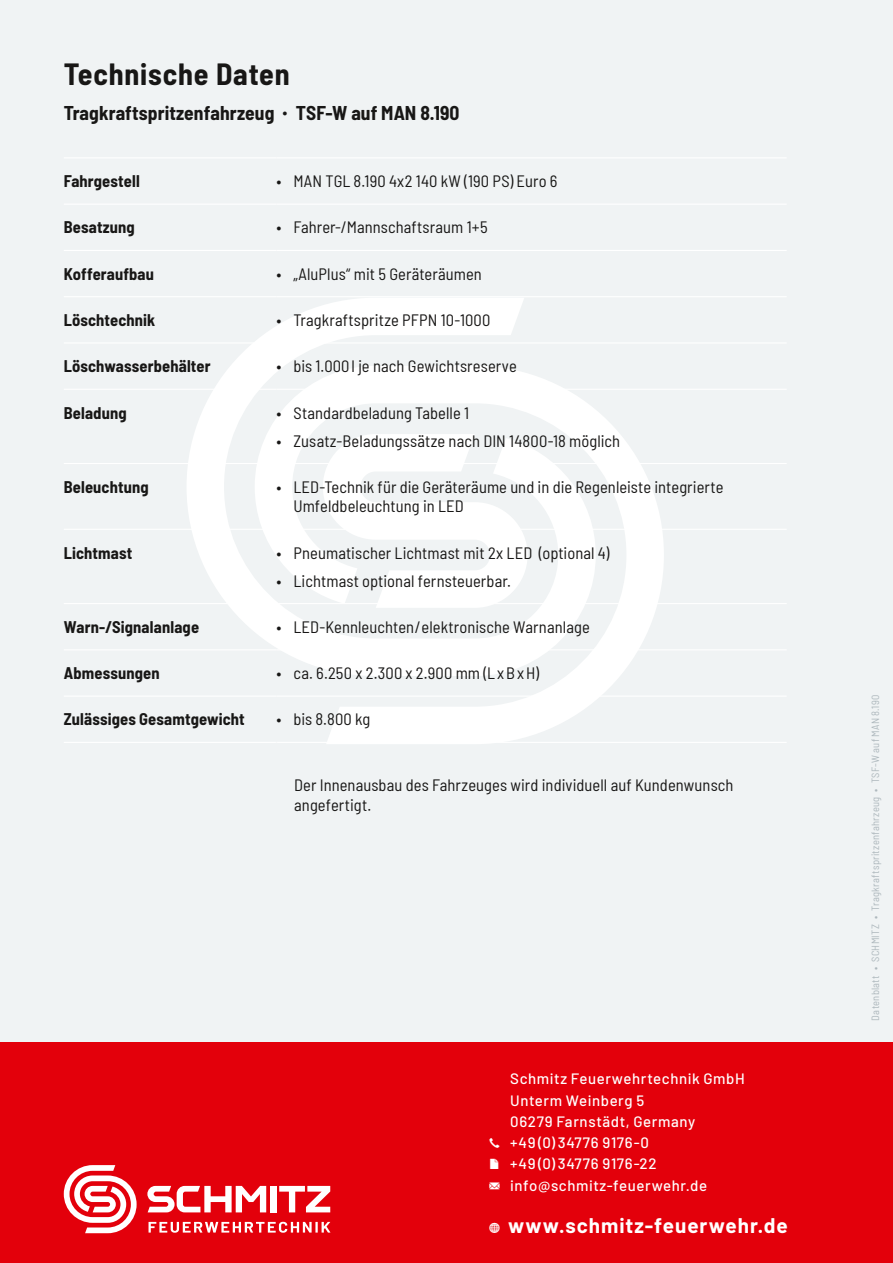
<style>
.page{position:relative;width:893px;height:1263px;background:#fff}
.page>*{position:absolute;margin:0;border:0;box-sizing:border-box;transform-origin:0 0}
.t1{font:700 semi-condensed 30px "Barlow";letter-spacing:.025em;color:#181716}
.t2{font:700 20.7px "Barlow";letter-spacing:.045em;color:#fff}
.t3{font:700 semi-condensed 19.5px "Barlow";letter-spacing:.005em;color:#181716}
.t4{font:semi-condensed 16.5px/19.5px "Barlow";letter-spacing:.005em;color:#181716}
.t5{font:700 semi-condensed 16.5px "Barlow";letter-spacing:.01em;color:#181716}
.t6{font:500 15px/21.3px "Barlow";letter-spacing:.04em;color:#fff}
.t7{font:semi-condensed 10.5px "Barlow";letter-spacing:.025em;color:#aeb8bd}
.s1{font-weight:400;font-size:16.5px}
</style>
<div class="page">
<div style="left:0;top:0;width:893px;height:1042px;background:#f0f3f4"></div>
<div style="left:0;top:1042px;width:893px;height:221px;background:#e3000b"></div>
<svg style="left:187px;top:298px;width:337px;height:334px"></svg>
<svg style="left:255px;top:366px;width:409px;height:378px;fill:#fff"></svg>
<hr style="left:64px;top:157px;width:212px;height:1px;background:#fff">
<hr style="left:276px;top:157px;width:511px;height:1px;background:#fff">
<hr style="left:64px;top:204px;width:212px;height:1px;background:#fff">
<hr style="left:276px;top:204px;width:511px;height:1px;background:#fff">
<hr style="left:64px;top:250px;width:212px;height:1px;background:#fff">
<hr style="left:276px;top:250px;width:511px;height:1px;background:#fff">
<hr style="left:64px;top:296px;width:212px;height:1px;background:#fff">
<hr style="left:276px;top:296px;width:511px;height:1px;background:#fff">
<hr style="left:64px;top:342px;width:212px;height:1px;background:#fff">
<hr style="left:276px;top:342px;width:511px;height:1px;background:#fff">
<hr style="left:64px;top:389px;width:212px;height:1px;background:#fff">
<hr style="left:276px;top:389px;width:511px;height:1px;background:#fff">
<hr style="left:64px;top:463px;width:212px;height:1px;background:#fff">
<hr style="left:276px;top:463px;width:511px;height:1px;background:#fff">
<hr style="left:64px;top:529px;width:212px;height:1px;background:#fff">
<hr style="left:276px;top:529px;width:511px;height:1px;background:#fff">
<hr style="left:64px;top:603px;width:212px;height:1px;background:#fff">
<hr style="left:276px;top:603px;width:511px;height:1px;background:#fff">
<hr style="left:64px;top:649px;width:212px;height:1px;background:#fff">
<hr style="left:276px;top:649px;width:511px;height:1px;background:#fff">
<hr style="left:64px;top:695px;width:212px;height:2px;background:#fff">
<hr style="left:276px;top:695px;width:511px;height:2px;background:#fff">
<hr style="left:64px;top:742px;width:212px;height:1px;background:#fff">
<hr style="left:276px;top:742px;width:511px;height:1px;background:#fff">
<hr style="left:276px;top:743px;width:1px;height:85px;background:#f0f3f4">
<svg style="left:149px;top:1222px;width:181px;height:11px"></svg>
<svg style="left:64px;top:1165px;width:73px;height:68px"></svg>
<div style="left:270px;top:1186px;width:7px;height:26px;background:#fff"></div>
<svg style="left:279px;top:1186px;width:51px;height:26px"></svg>
<svg style="left:147px;top:1186px;width:119px;height:26px"></svg>
<h1 class="t1" style="left:64px;top:52px;width:227px">Technische Daten</h1>
<p class="t3" style="left:64px;top:98px;width:397px">Tragkraftspritzenfahrzeug <span class="s1">•</span> TSF-W auf MAN 8.190</p>
<p class="t5" style="left:64px;top:169px;width:77px">Fahrgestell</p>
<p class="t4" style="left:276px;top:170px;width:283px">• MAN TGL 8.190 4x2 140 kW (190 PS) Euro 6</p>
<p class="t5" style="left:64px;top:215px;width:73px">Besatzung</p>
<p class="t4" style="left:276px;top:216px;width:213px">• Fahrer-/Mannschaftsraum 1+5</p>
<p class="t5" style="left:64px;top:262px;width:92px">Kofferaufbau</p>
<p class="t4" style="left:276px;top:263px;width:207px">• „AluPlus“ mit 5 Geräteräumen</p>
<p class="t5" style="left:64px;top:308px;width:93px">Löschtechnik</p>
<p class="t4" style="left:276px;top:309px;width:215px">• Tragkraftspritze PFPN 10-1000</p>
<p class="t5" style="left:64px;top:354px;width:148px">Löschwasserbehälter</p>
<p class="t4" style="left:276px;top:355px;width:242px">• bis 1.000l je nach Gewichtsreserve</p>
<p class="t5" style="left:64px;top:401px;width:64px">Beladung</p>
<p class="t4" style="left:276px;top:402px;width:194px">• Standardbeladung Tabelle 1</p>
<p class="t4" style="left:276px;top:430px;width:345px">• Zusatz-Beladungssätze nach DIN 14800-18 möglich</p>
<p class="t5" style="left:64px;top:475px;width:86px">Beleuchtung</p>
<p class="t4" style="left:293px;top:476px;width:432px;text-indent:-17px">• LED-Technik für die Geräteräume und in die Regenleiste integrierte<br>Umfeldbeleuchtung in LED</p>
<p class="t5" style="left:64px;top:541px;width:70px">Lichtmast</p>
<p class="t4" style="left:276px;top:542px;width:335px">• Pneumatischer Lichtmast mit 2x LED (optional 4)</p>
<p class="t4" style="left:276px;top:570px;width:236px">• Lichtmast optional fernsteuerbar.</p>
<p class="t5" style="left:64px;top:615px;width:137px">Warn-/Signalanlage</p>
<p class="t4" style="left:276px;top:616px;width:315px">• LED-Kennleuchten/elektronische Warnanlage</p>
<p class="t5" style="left:64px;top:661px;width:97px">Abmessungen</p>
<p class="t4" style="left:276px;top:662px;width:264px">• ca. 6.250 x 2.300 x 2.900 mm (L xBxH)</p>
<p class="t5" style="left:64px;top:707px;width:182px">Zulässiges Gesamtgewicht</p>
<p class="t4" style="left:276px;top:708px;width:96px">• bis 8.800 kg</p>
<p class="t4" style="left:294px;top:774px;width:441px">Der Innenausbau des Fahrzeuges wird individuell auf Kundenwunsch angefertigt.</p>
<p class="t6" style="left:510px;top:1067px;width:236px">Schmitz Feuerwehrtechnik GmbH<br>Unterm Weinberg 5<br>06279 Farnstädt, Germany<br>+49 (0) 34776 9176-0<br>+49 (0) 34776 9176-22 info@schmitz-feuerwehr.de</p>
<p class="t2" style="left:508px;top:1210px;width:281px">www.schmitz-feuerwehr.de</p>
<p class="t7" style="left:868px;top:1020px;width:327px;rotate:-90deg">Datenblatt • SCHMITZ • Tragkraftspritzenfahrzeug • TSF-W auf MAN 8.190</p>
</div>
